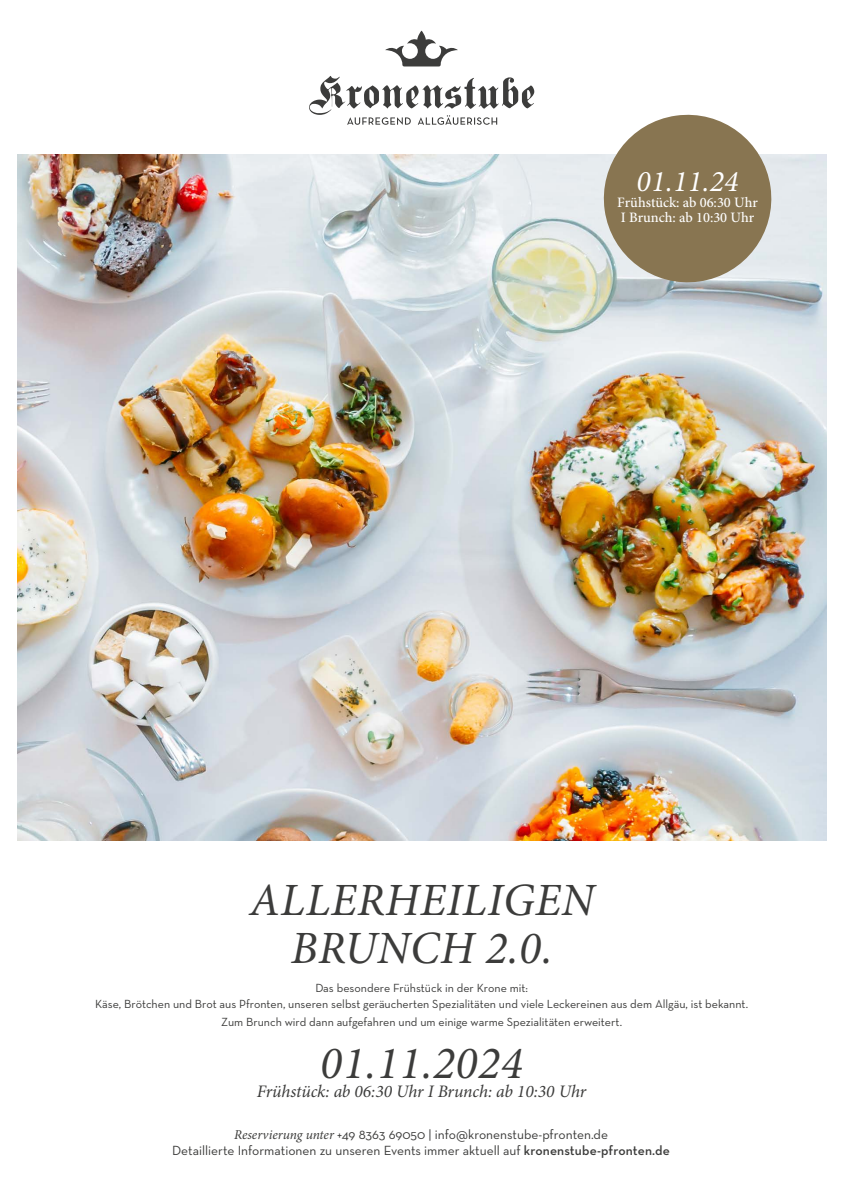
<style>
.page{position:relative;width:842px;height:1191px;background:#fff}
.page>*{position:absolute;margin:0;border:0;box-sizing:border-box;transform-origin:0 0}
.t1{font:italic 46.2px/48.1px "Minion Pro";letter-spacing:.01em;color:#3c3c3b;text-align:center}
.t2{font:italic 30px "Minion Pro";color:#fff}
.t3{font:italic 17.6px "Minion Pro";letter-spacing:-.005em;color:#3c3c3b}
.t4{font:500 14.4px/15.5px "Minion Pro";letter-spacing:-.005em;color:#fff}
.t5{font:13.5px/16.2px "Neutra Text";color:#3c3c3b;text-align:center}
.t6{font:12px/16.4px "Neutra Text";color:#3c3c3b;text-align:center}
.s1{font-family:"Minion Pro";font-style:italic}
.s2{font-weight:600}
</style>
<div class="page">
<svg style="left:385px;top:31px;width:73px;height:35px"></svg>
<svg style="left:309px;top:76px;width:225px;height:49px"></svg>
<img style="left:17px;top:154px;width:809px;height:686px">
<svg style="left:598px;top:114px;width:179px;height:174px;background:#a3967d"></svg>
<h2 class="t2" style="left:637px;top:161px;width:103px">01.11.24</h2>
<p class="t4" style="left:617px;top:194px;width:142px">Frühstück: ab 06:30 Uhr<br>I Brunch: ab 10:30 Uhr</p>
<h1 class="t1" style="left:249px;top:876px;width:346px">ALLERHEILIGEN<br>BRUNCH 2.0.</h1>
<p class="t6" style="left:95px;top:979px;width:654px">Das besondere Frühstück in der Krone mit:<br>Käse, Brötchen und Brot aus Pfronten, unseren selbst geräucherten Spezialitäten und viele Leckereinen aus dem Allgäu, ist bekannt.</p>
<p class="t6" style="left:221px;top:1014px;width:402px">Zum Brunch wird dann aufgefahren und um einige warme Spezialitäten erweitert.</p>
<h1 class="t1" style="left:320px;top:1038px;width:204px">01.11.2024</h1>
<h3 class="t3" style="left:257px;top:1079px;width:331px">Frühstück: ab 06:30 Uhr I Brunch: ab 10:30 Uhr</h3>
<p class="t5" style="left:172px;top:1125px;width:499px"><span class="s1">Reservierung unter</span> +49 8363 69050 | info@kronenstube-pfronten.de<br>Detaillierte Informationen zu unseren Events immer aktuell auf <span class="s2">kronenstube-pfronten.de</span></p>
</div>
